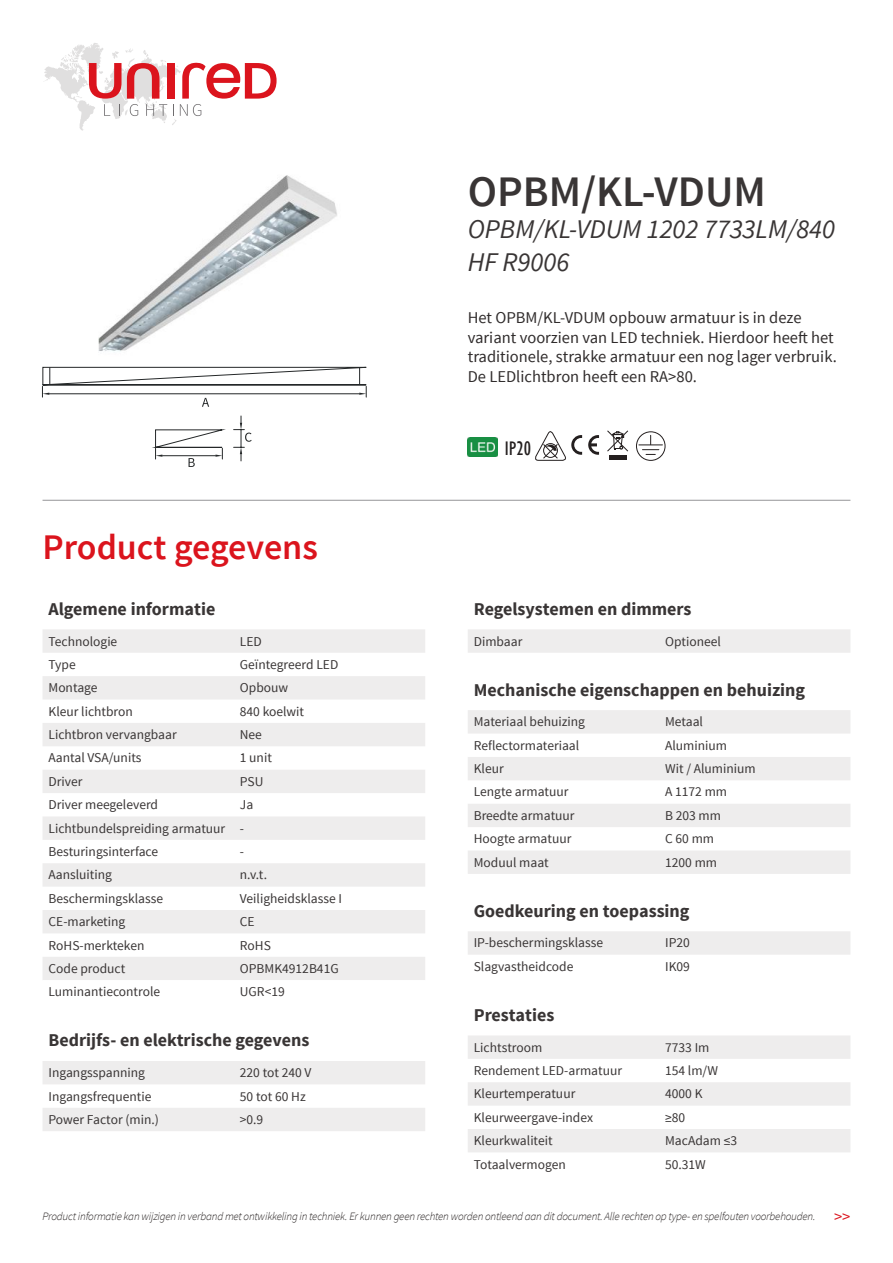
<style>
.page{position:relative;width:893px;height:1263px;background:#fff}
.page>*{position:absolute;margin:0;border:0;box-sizing:border-box;transform-origin:0 0}
.t1{font:600 43.5px "Source Sans Pro";color:#393535}
.t2{font:600 36px "Source Sans Pro";color:#db141d}
.t3{font:italic 27px/32.4px "Source Sans Pro";color:#393535}
.t4{font:condensed 20.1px "Gill Sans";color:#241f1f}
.t5{font:700 18px "Source Sans Pro";color:#393535}
.t6{font:16.5px/19.8px "Source Sans Pro";color:#302c2c}
.t7{font:16.5px "Source Sans Pro";color:#db141d}
.t8{font:13.5px/23.4px "Source Sans Pro";color:#393535}
.t9{font:italic 300 11.25px "Source Sans Pro";letter-spacing:-.02em;color:#241f1f}
</style>
<div class="page">
<svg style="left:44px;top:43px;width:233px;height:88px"></svg>
<img style="left:99px;top:175px;width:238px;height:176px">
<hr style="left:43px;top:500px;width:807px;height:1px;background:#969698">
<svg style="left:43px;top:629px;width:382px;height:502px"></svg>
<div style="left:43px;top:770px;width:382px;height:23px;background:#eeeded"></div>
<svg style="left:43px;top:980px;width:382px;height:23px"></svg>
<svg style="left:468px;top:629px;width:382px;height:430px"></svg>
<svg style="left:468px;top:1082px;width:382px;height:70px"></svg>
<img style="left:468px;top:437px;width:29px;height:20px">
<svg style="left:535px;top:431px;width:47px;height:30px"></svg>
<svg style="left:588px;top:435px;width:11px;height:20px"></svg>
<div style="left:636px;top:431px;width:29px;height:30px;border:1px solid #241f1f;border-radius:50%"></div>
<svg style="left:639px;top:435px;width:23px;height:20px"></svg>
<div style="left:609px;top:455px;width:17px;height:5px;background:#241f1f"></div>
<svg style="left:607px;top:430px;width:22px;height:22px"></svg>
<svg style="left:152px;top:429px;width:74px;height:38px"></svg>
<svg style="left:42px;top:366px;width:325px;height:41px"></svg>
<svg style="left:234px;top:416px;width:18px;height:45px"></svg>
<h1 class="t1" style="left:468px;top:164px;width:300px">OPBM/KL-VDUM</h1>
<h3 class="t3" style="left:468px;top:213px;width:369px">OPBM/KL-VDUM 1202 7733LM/840<br>HF R9006</h3>
<p class="t6" style="left:468px;top:308px;width:371px">Het OPBM/KL-VDUM opbouw armatuur is in deze variant voorzien van LED techniek. Hierdoor heeft het traditionele, strakke armatuur een nog lager verbruik.<br>De LEDlichtbron heeft een RA&gt;80.</p>
<h3 class="t4" style="left:505px;top:436px;width:28px">IP20</h3>
<h2 class="t2" style="left:43px;top:524px;width:277px">Product gegevens</h2>
<h3 class="t5" style="left:49px;top:597px;width:168px">Algemene informatie</h3>
<p class="t8" style="left:49px;top:629px;width:70px">Technologie</p>
<p class="t8" style="left:240px;top:629px;width:23px">LED</p>
<p class="t8" style="left:49px;top:653px;width:29px">Type</p>
<p class="t8" style="left:240px;top:653px;width:100px">GeÏntegreerd LED</p>
<p class="t8" style="left:49px;top:676px;width:51px">Montage</p>
<p class="t8" style="left:240px;top:676px;width:50px">Opbouw</p>
<p class="t8" style="left:49px;top:700px;width:86px">Kleur lichtbron</p>
<p class="t8" style="left:240px;top:700px;width:66px">840 koelwit</p>
<p class="t8" style="left:49px;top:723px;width:130px">Lichtbron vervangbaar</p>
<p class="t8" style="left:240px;top:723px;width:24px">Nee</p>
<p class="t8" style="left:49px;top:746px;width:95px">Aantal VSA/units</p>
<p class="t8" style="left:240px;top:746px;width:34px">1 unit</p>
<p class="t8" style="left:49px;top:770px;width:35px">Driver</p>
<p class="t8" style="left:240px;top:770px;width:25px">PSU</p>
<p class="t8" style="left:49px;top:793px;width:111px">Driver meegeleverd</p>
<p class="t8" style="left:49px;top:793px;width:206px;text-indent:191px">Ja<br>Lichtbundelspreiding armatuur -<br>Besturingsinterface</p>
<p class="t8" style="left:240px;top:840px;width:6px">-</p>
<p class="t8" style="left:49px;top:863px;width:65px">Aansluiting</p>
<p class="t8" style="left:240px;top:863px;width:29px">n.v.t.</p>
<p class="t8" style="left:49px;top:887px;width:116px">Beschermingsklasse</p>
<p class="t8" style="left:240px;top:887px;width:104px">Veiligheidsklasse I</p>
<p class="t8" style="left:49px;top:910px;width:78px">CE-marketing</p>
<p class="t8" style="left:240px;top:910px;width:16px">CE</p>
<p class="t8" style="left:49px;top:933px;width:97px">RoHS-merkteken</p>
<p class="t8" style="left:240px;top:933px;width:33px">RoHS</p>
<p class="t8" style="left:49px;top:957px;width:78px">Code product</p>
<p class="t8" style="left:240px;top:957px;width:100px">OPBMK4912B41G</p>
<p class="t8" style="left:49px;top:980px;width:113px">Luminantiecontrole</p>
<p class="t8" style="left:240px;top:980px;width:47px">UGR&lt;19</p>
<h3 class="t5" style="left:49px;top:1029px;width:262px">Bedrijfs- en elektrische gegevens</h3>
<p class="t8" style="left:49px;top:1061px;width:98px">Ingangsspanning</p>
<p class="t8" style="left:240px;top:1061px;width:73px">220 tot 240 V</p>
<p class="t8" style="left:49px;top:1084px;width:104px">Ingangsfrequentie</p>
<p class="t8" style="left:240px;top:1084px;width:67px">50 tot 60 Hz</p>
<p class="t8" style="left:49px;top:1108px;width:112px">Power Factor (min.)</p>
<p class="t8" style="left:240px;top:1108px;width:25px">&gt;0.9</p>
<h3 class="t5" style="left:474px;top:597px;width:219px">Regelsystemen en dimmers</h3>
<p class="t8" style="left:474px;top:629px;width:50px">Dimbaar</p>
<p class="t8" style="left:665px;top:629px;width:57px">Optioneel</p>
<h3 class="t5" style="left:474px;top:678px;width:333px">Mechanische eigenschappen en behuizing</h3>
<p class="t8" style="left:474px;top:710px;width:113px">Materiaal behuizing</p>
<p class="t8" style="left:665px;top:710px;width:39px">Metaal</p>
<p class="t8" style="left:474px;top:734px;width:107px">Reflectormateriaal</p>
<p class="t8" style="left:665px;top:734px;width:63px">Aluminium</p>
<p class="t8" style="left:474px;top:757px;width:31px">Kleur</p>
<p class="t8" style="left:665px;top:757px;width:92px">Wit / Aluminium</p>
<p class="t8" style="left:474px;top:780px;width:96px">Lengte armatuur</p>
<p class="t8" style="left:665px;top:780px;width:64px">A 1172 mm</p>
<p class="t8" style="left:474px;top:804px;width:102px">Breedte armatuur</p>
<p class="t8" style="left:665px;top:804px;width:57px">B 203 mm</p>
<p class="t8" style="left:474px;top:827px;width:99px">Hoogte armatuur</p>
<p class="t8" style="left:665px;top:827px;width:50px">C 60 mm</p>
<p class="t8" style="left:474px;top:851px;width:77px">Moduul maat</p>
<p class="t8" style="left:665px;top:851px;width:53px">1200 mm</p>
<h3 class="t5" style="left:474px;top:899px;width:217px">Goedkeuring en toepassing</h3>
<p class="t8" style="left:474px;top:931px;width:131px">IP-beschermingsklasse</p>
<p class="t8" style="left:665px;top:931px;width:26px">IP20</p>
<p class="t8" style="left:474px;top:955px;width:101px">Slagvastheidcode</p>
<p class="t8" style="left:665px;top:955px;width:26px">IK09</p>
<h3 class="t5" style="left:474px;top:1003px;width:82px">Prestaties</h3>
<p class="t8" style="left:474px;top:1036px;width:70px">Lichtstroom</p>
<p class="t8" style="left:665px;top:1036px;width:46px">7733 Im</p>
<p class="t8" style="left:474px;top:1059px;width:150px">Rendement LED-armatuur</p>
<p class="t8" style="left:665px;top:1059px;width:54px">154 lm/W</p>
<p class="t8" style="left:474px;top:1082px;width:103px">Kleurtemperatuur</p>
<p class="t8" style="left:665px;top:1082px;width:39px">4000 K</p>
<p class="t8" style="left:474px;top:1106px;width:121px">Kleurweergave-index</p>
<p class="t8" style="left:665px;top:1106px;width:22px">≥80</p>
<p class="t8" style="left:474px;top:1129px;width:80px">Kleurkwaliteit</p>
<p class="t8" style="left:665px;top:1129px;width:73px">MacAdam ≤3</p>
<p class="t8" style="left:474px;top:1152px;width:94px">Totaalvermogen</p>
<p class="t8" style="left:665px;top:1152px;width:42px">50.31W</p>
<p class="t9" style="left:43px;top:1209px;width:774px">Product informatie kan wijzigen in verband met ontwikkeling in techniek. Er kunnen geen rechten worden ontleend aan dit document. Alle rechten op type- en spelfouten voorbehouden.</p>
<p class="t7" style="left:834px;top:1206px;width:18px">&gt;&gt;</p>
</div>
